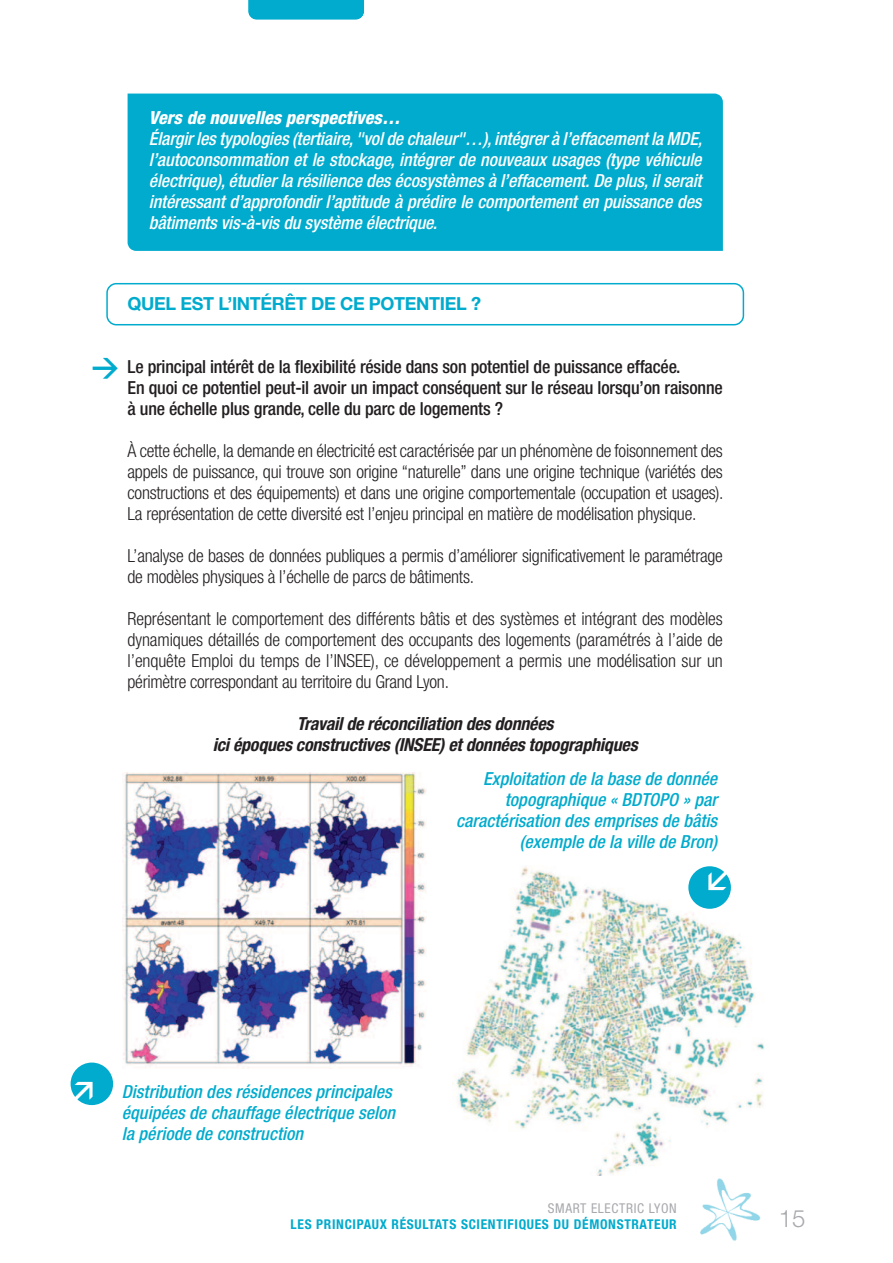
<style>
.page{position:relative;width:893px;height:1263px;background:#fff}
.page>*{position:absolute;margin:0;border:0;box-sizing:border-box;transform-origin:0 0}
.t1{font:700 27px "DIN";color:#00abcd}
.t2{font:300 24px "Helvetica Neue";color:#a8a9ad}
.t3{font:300 condensed 18px/21px "Helvetica Neue LT Std";letter-spacing:-.015em;color:#231f20;text-align:justify}
.t4{font:italic 500 condensed 18px/21px "Helvetica Neue";letter-spacing:-.005em;color:#fff;text-align:justify}
.t5{font:italic 500 condensed 18px/21px "Helvetica Neue";letter-spacing:.005em;color:#00abcd}
.t6{font:500 condensed 18px/21px "Helvetica Neue LT Std";letter-spacing:-.01em;color:#231f20}
.t7{font:italic 700 condensed 18px/21px "Helvetica Neue";letter-spacing:-.01em;color:#231f20;text-align:center}
.t8{font:700 18px "Helvetica Neue LT Std";letter-spacing:-.02em;color:#00abcd}
.t9{font:italic 800 condensed 18px "Helvetica Neue";letter-spacing:.005em;color:#fff}
.t10{font:700 condensed 13.5px "Helvetica Neue";letter-spacing:.05em;color:#00abcd}
.t11{font:condensed 13.5px "Helvetica Neue";letter-spacing:.05em;color:#a8a9ad}
</style>
<div class="page">
<img style="left:700px;top:1178px;width:61px;height:63px">
<div style="left:128px;top:94px;width:595px;height:157px;background:#00abcd"></div>
<svg style="left:106px;top:283px;width:638px;height:42px"></svg>
<svg style="left:248px;top:0;width:117px;height:20px"></svg>
<img style="left:122px;top:772px;width:305px;height:296px">
<img style="left:456px;top:867px;width:309px;height:308px">
<div style="left:71px;top:1062px;width:42px;height:43px;background:#00abcd;border-radius:50%"></div>
<div style="left:688px;top:866px;width:43px;height:43px;background:#00abcd;border-radius:50%"></div>
<svg style="left:70px;top:1074px;width:30px;height:32px"></svg>
<svg style="left:701px;top:866px;width:33px;height:31px"></svg>
<p class="t9" style="left:149px;top:111px;width:253px">Vers de nouvelles perspectives…</p>
<p class="t4" style="left:149px;top:130px;width:555px">Élargir les typologies (tertiaire, "vol de chaleur"…), intégrer à l’effacement la MDE, l’autoconsommation et le stockage, intégrer de nouveaux usages (type véhicule électrique), étudier la résilience des écosystèmes à l’effacement. De plus, il serait intéressant d’approfondir l’aptitude à prédire le comportement en puissance des bâtiments vis-à-vis du système électrique.</p>
<p class="t8" style="left:128px;top:297px;width:355px">QUEL EST L’INTÉRÊT DE CE POTENTIEL ?</p>
<h1 class="t1" style="left:91px;top:351px;width:29px">&gt;</h1>
<p class="t6" style="left:128px;top:358px;width:597px">Le principal intérêt de la flexibilité réside dans son potentiel de puissance effacée.<br>En quoi ce potentiel peut-il avoir un impact conséquent sur le réseau lorsqu’on raisonne à une échelle plus grande, celle du parc de logements ?</p>
<p class="t3" style="left:128px;top:442px;width:597px">À cette échelle, la demande en électricité est caractérisée par un phénomène de foisonnement des appels de puissance, qui trouve son origine “naturelle” dans une origine technique (variétés des constructions et des équipements) et dans une origine comportementale (occupation et usages).<br>La représentation de cette diversité est l’enjeu principal en matière de modélisation physique.</p>
<p class="t3" style="left:128px;top:547px;width:597px">L’analyse de bases de données publiques a permis d’améliorer significativement le paramétrage de modèles physiques à l’échelle de parcs de bâtiments.</p>
<p class="t3" style="left:128px;top:610px;width:597px">Représentant le comportement des différents bâtis et des systèmes et intégrant des modèles dynamiques détaillés de comportement des occupants des logements (paramétrés à l’aide de l’enquête Emploi du temps de l’INSEE), ce développement a permis une modélisation sur un périmètre correspondant au territoire du Grand Lyon.</p>
<p class="t7" style="left:213px;top:715px;width:426px">Travail de réconciliation des données<br>ici époques constructives (INSEE) et données topographiques</p>
<p class="t5" style="left:456px;top:770px;width:263px;text-align:right">Exploitation de la base de donnée topographique « BDTOPO » par caractérisation des emprises de bâtis (exemple de la ville de Bron)</p>
<p class="t5" style="left:122px;top:1082px;width:275px">Distribution des résidences principales équipées de chauffage électrique selon la période de construction</p>
<p class="t11" style="left:548px;top:1203px;width:131px">SMART ELECTRIC LYON</p>
<p class="t10" style="left:291px;top:1219px;width:388px">LES PRINCIPAUX RÉSULTATS SCIENTIFIQUES DU DÉMONSTRATEUR</p>
<h2 class="t2" style="left:779px;top:1203px;width:28px">15</h2>
</div>
